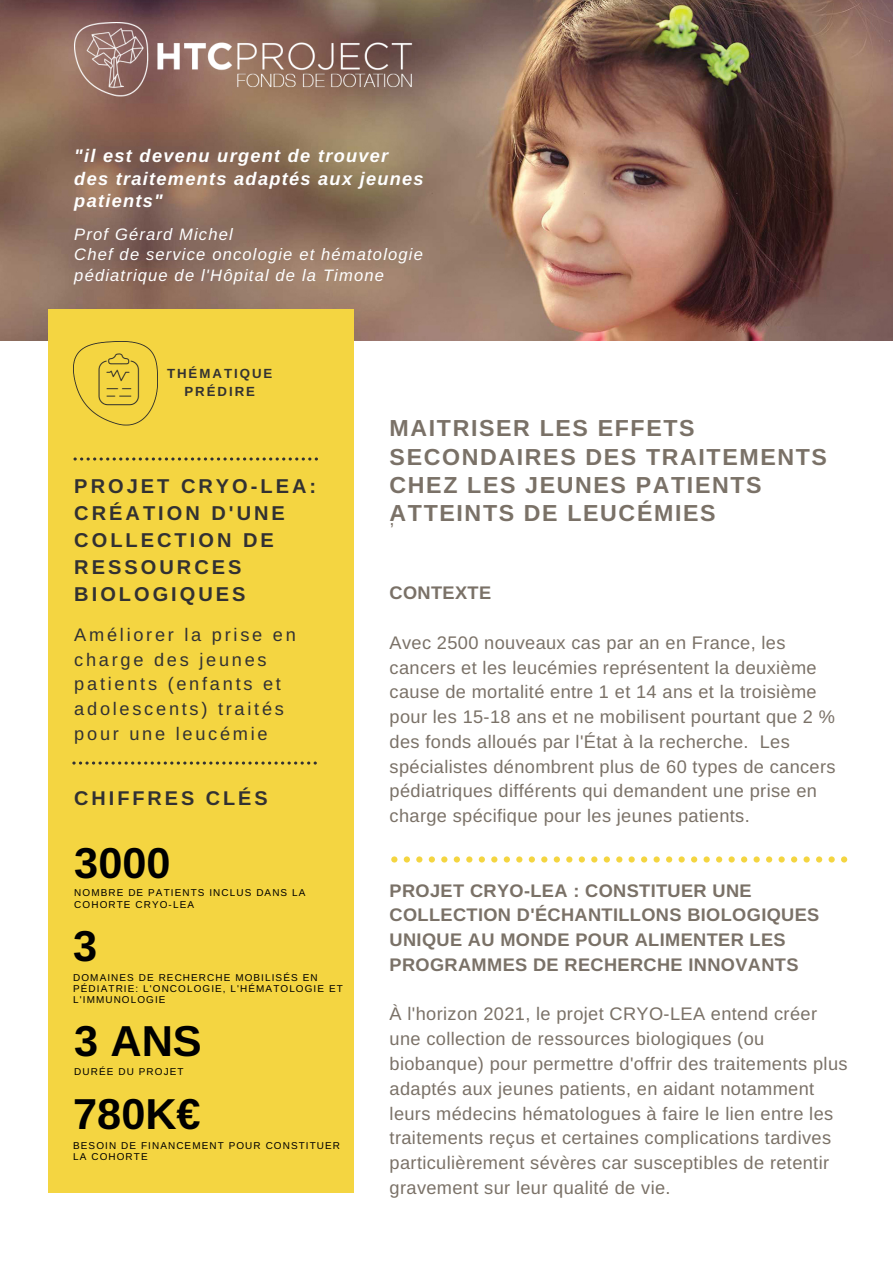
<style>
.page{position:relative;width:893px;height:1263px;background:#fff}
.page>*{position:absolute;margin:0;border:0;box-sizing:border-box;transform-origin:0 0}
.t1{font:700 43.35px "Arimo";color:#000}
.t2{font:700 23.25px/28.2px "Arimo";letter-spacing:.07em;color:#7a7167}
.t3{font:700 20.1px/27px "Arimo";letter-spacing:.15em;color:#323132}
.t4{font:700 19.8px "Arimo";letter-spacing:.15em;color:#323132}
.t5{font:18.15px/24.8px "Arimo";letter-spacing:.02em;color:#7a7167}
.t6{font:700 18.15px/24.8px "Arimo";letter-spacing:.02em;color:#7a7167}
.t7{font:18.15px/24.8px "Arimo";letter-spacing:.15em;color:#323132}
.t8{font:italic 700 18.15px/22.5px "Arimo";letter-spacing:.07em;color:#fff}
.t9{font:italic 16.5px/20.2px "Arimo";letter-spacing:.07em;color:#fff}
.t10{font:700 13.2px/18px "Arimo";letter-spacing:.15em;color:#323132;text-align:center}
.t11{font:9.9px/11.2px "Arimo";letter-spacing:.11em;color:#000}
</style>
<div class="page">
<img style="left:0;top:0;width:893px;height:340px">
<div style="left:48px;top:309px;width:306px;height:883px;background:#f4d541"></div>
<img style="left:74px;top:23px;width:338px;height:74px">
<svg style="left:454px;top:856px;width:6px;height:6px"></svg>
<svg style="left:466px;top:856px;width:6px;height:6px"></svg>
<svg style="left:441px;top:856px;width:6px;height:6px"></svg>
<svg style="left:491px;top:856px;width:6px;height:6px"></svg>
<svg style="left:391px;top:856px;width:6px;height:6px"></svg>
<svg style="left:504px;top:856px;width:6px;height:6px"></svg>
<svg style="left:404px;top:856px;width:6px;height:6px"></svg>
<svg style="left:416px;top:856px;width:6px;height:6px"></svg>
<svg style="left:429px;top:856px;width:6px;height:6px"></svg>
<svg style="left:479px;top:856px;width:6px;height:6px"></svg>
<svg style="left:579px;top:856px;width:6px;height:6px"></svg>
<svg style="left:591px;top:856px;width:6px;height:6px"></svg>
<svg style="left:604px;top:856px;width:6px;height:6px"></svg>
<svg style="left:616px;top:856px;width:6px;height:6px"></svg>
<svg style="left:566px;top:856px;width:6px;height:6px"></svg>
<svg style="left:529px;top:856px;width:6px;height:6px"></svg>
<svg style="left:541px;top:856px;width:6px;height:6px"></svg>
<svg style="left:516px;top:856px;width:6px;height:6px"></svg>
<svg style="left:554px;top:856px;width:6px;height:6px"></svg>
<svg style="left:691px;top:856px;width:6px;height:6px"></svg>
<div style="left:703px;top:856px;width:7px;height:6px;background:#f4d541;border-radius:50%"></div>
<div style="left:678px;top:856px;width:7px;height:6px;background:#f4d541;border-radius:50%"></div>
<div style="left:728px;top:856px;width:7px;height:6px;background:#f4d541;border-radius:50%"></div>
<svg style="left:628px;top:856px;width:7px;height:6px"></svg>
<svg style="left:741px;top:856px;width:6px;height:6px"></svg>
<svg style="left:641px;top:856px;width:6px;height:6px"></svg>
<div style="left:653px;top:856px;width:7px;height:6px;background:#f4d541;border-radius:50%"></div>
<svg style="left:666px;top:856px;width:6px;height:6px"></svg>
<svg style="left:716px;top:856px;width:6px;height:6px"></svg>
<svg style="left:816px;top:856px;width:6px;height:6px"></svg>
<div style="left:828px;top:856px;width:7px;height:6px;background:#f4d541;border-radius:50%"></div>
<svg style="left:841px;top:856px;width:6px;height:6px"></svg>
<div style="left:803px;top:856px;width:7px;height:6px;background:#f4d541;border-radius:50%"></div>
<svg style="left:766px;top:856px;width:6px;height:6px"></svg>
<div style="left:778px;top:856px;width:7px;height:6px;background:#f4d541;border-radius:50%"></div>
<div style="left:753px;top:856px;width:7px;height:6px;background:#f4d541;border-radius:50%"></div>
<svg style="left:791px;top:856px;width:6px;height:6px"></svg>
<svg style="left:72px;top:761px;width:244px;height:4px"></svg>
<svg style="left:73px;top:457px;width:244px;height:3px"></svg>
<img style="left:73px;top:341px;width:85px;height:85px">
<p class="t8" style="left:74px;top:145px;width:351px">"il est devenu urgent de trouver des traitements adaptés aux jeunes patients"</p>
<p class="t9" style="left:74px;top:224px;width:350px">Prof Gérard Michel<br>Chef de service oncologie et hématologie pédiatrique de l'Hôpital de la Timone</p>
<p class="t10" style="left:167px;top:365px;width:107px">THÉMATIQUE<br>PRÉDIRE</p>
<p class="t3" style="left:74px;top:473px;width:243px">PROJET CRYO-LEA:<br>CRÉATION D'UNE<br>COLLECTION DE<br>RESSOURCES<br>BIOLOGIQUES</p>
<p class="t7" style="left:74px;top:622px;width:223px">Améliorer la prise en charge des jeunes patients (enfants et adolescents) traités pour une leucémie</p>
<p class="t4" style="left:74px;top:787px;width:195px">CHIFFRES CLÉS</p>
<h1 class="t1" style="left:74px;top:838px;width:98px">3000</h1>
<p class="t11" style="left:74px;top:887px;width:233px">NOMBRE DE PATIENTS INCLUS DANS LA<br>COHORTE CRYO-LEA</p>
<h1 class="t1" style="left:73px;top:922px;width:26px">3</h1>
<p class="t11" style="left:73px;top:972px;width:271px">DOMAINES DE RECHERCHE MOBILISÉS EN<br>PÉDIATRIE: L'ONCOLOGIE, L'HÉMATOLOGIE ET<br>L'IMMUNOLOGIE</p>
<h1 class="t1" style="left:74px;top:1016px;width:129px">3 ANS</h1>
<p class="t11" style="left:74px;top:1066px;width:111px">DURÉE DU PROJET</p>
<h1 class="t1" style="left:73px;top:1089px;width:129px">780K€</h1>
<p class="t11" style="left:73px;top:1139px;width:268px">BESOIN DE FINANCEMENT POUR CONSTITUER<br>LA COHORTE</p>
<p class="t2" style="left:390px;top:414px;width:439px">MAITRISER LES EFFETS<br>SECONDAIRES DES TRAITEMENTS<br>CHEZ LES JEUNES PATIENTS<br>A<sub>,</sub> TTEINTS DE LEUCÉMIES</p>
<p class="t6" style="left:390px;top:581px;width:103px">CONTEXTE</p>
<p class="t5" style="left:390px;top:630px;width:447px">Avec 2500 nouveaux cas par an en France, les cancers et les leucémies représentent la deuxième cause de mortalité entre 1 et 14 ans et la troisième pour les 15-18 ans et ne mobilisent pourtant que 2 % des fonds alloués par l'État à la recherche. Les spécialistes dénombrent plus de 60 types de cancers pédiatriques différents qui demandent une prise en charge spécifique pour les jeunes patients.</p>
<p class="t6" style="left:390px;top:878px;width:431px">PROJET CRYO-LEA : CONSTITUER UNE COLLECTION D'ÉCHANTILLONS BIOLOGIQUES UNIQUE AU MONDE POUR ALIMENTER LES PROGRAMMES DE RECHERCHE INNOVANTS</p>
<p class="t5" style="left:390px;top:1002px;width:459px">À l'horizon 2021, le projet CRYO-LEA entend créer une collection de ressources biologiques (ou biobanque) pour permettre d'offrir des traitements plus adaptés aux jeunes patients, en aidant notamment leurs médecins hématologues à faire le lien entre les traitements reçus et certaines complications tardives particulièrement sévères car susceptibles de retentir gravement sur leur qualité de vie.</p>
</div>
